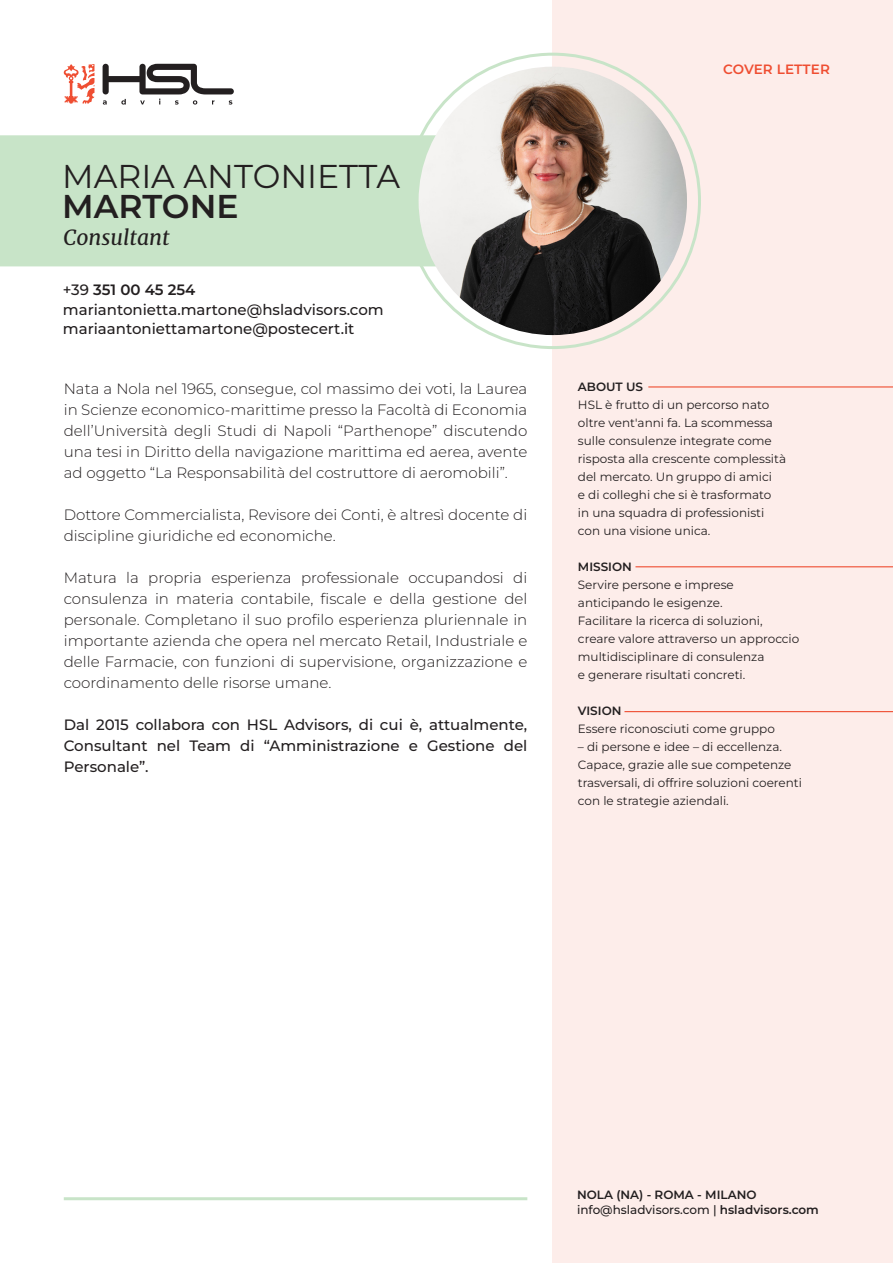
<style>
.page{position:relative;width:893px;height:1263px;background:#fff}
.page>*{position:absolute;margin:0;border:0;box-sizing:border-box;transform-origin:0 0}
.t1{font:33px "Montserrat";color:#231f20}
.t2{font:600 33px "Montserrat";color:#231f20}
.t3{font:italic 21px "Merriweather";color:#231f20}
.t4{font:300 15px/21px "Montserrat";color:#231f20;text-align:justify}
.t5{font:500 15px/21px "Montserrat";color:#231f20;text-align:justify}
.t6{font:600 13.5px "Montserrat";letter-spacing:.01em;color:#ef4e32}
.t7{font:12px/18px "Montserrat";color:#231f20}
.t8{font:600 12px/15px "Montserrat";color:#231f20}
.s1{font-weight:600}
.s2{font-weight:500}
</style>
<div class="page">
<div style="left:553px;top:0;width:340px;height:1263px;background:#fdedea"></div>
<hr style="left:648px;top:386px;width:245px;height:1px;background:#ef4e32">
<hr style="left:635px;top:566px;width:258px;height:1px;background:#ef4e32">
<hr style="left:624px;top:711px;width:269px;height:1px;background:#ef4e32">
<div style="left:0;top:135px;width:436px;height:131px;background:#c8e4c8"></div>
<img style="left:419px;top:67px;width:268px;height:268px;border-radius:134px">
<svg style="left:64px;top:64px;width:30px;height:40px"></svg>
<svg style="left:103px;top:64px;width:131px;height:41px"></svg>
<hr style="left:64px;top:1197px;width:463px;height:3px;background:#c8e4c8">
<h1 class="t1" style="left:62px;top:153px;width:339px">MARIA ANTONIETTA</h1>
<h1 class="t2" style="left:62px;top:183px;width:178px">MARTONE</h1>
<h2 class="t3" style="left:64px;top:223px;width:108px">Consultant</h2>
<p class="t5" style="left:63px;top:280px;width:322px;line-height:19.5px;text-align:left">+39 <span class="s1">351 00 45 254 </span>mariantonietta.martone@hsladvisors.com mariaantoniettamartone@postecert.it</p>
<p class="t4" style="left:64px;top:377px;width:465px">Nata a Nola nel 1965, consegue, col massimo dei voti, la Laurea in Scienze economico-marittime presso la Facoltà di Economia dell’Università degli Studi di Napoli “Parthenope” discutendo una tesi in Diritto della navigazione marittima ed aerea, avente ad oggetto “La Responsabilità del costruttore di aeromobili”.</p>
<p class="t4" style="left:64px;top:503px;width:465px">Dottore Commercialista, Revisore dei Conti, è altresì docente di discipline giuridiche ed economiche.</p>
<p class="t4" style="left:64px;top:566px;width:465px">Matura la propria esperienza professionale occupandosi di consulenza in materia contabile, fiscale e della gestione del personale. Completano il suo profilo esperienza pluriennale in importante azienda che opera nel mercato Retail, Industriale e delle Farmacie, con funzioni di supervisione, organizzazione e coordinamento delle risorse umane.</p>
<p class="t5" style="left:64px;top:713px;width:465px">Dal 2015 collabora con HSL Advisors, di cui è, attualmente, Consultant nel Team di “Amministrazione e Gestione del Personale”.</p>
<p class="t6" style="left:723px;top:59px;width:108px">COVER LETTER</p>
<p class="t8" style="left:578px;top:379px;width:67px">ABOUT US</p>
<p class="t7" style="left:578px;top:396px;width:210px">HSL è frutto di un percorso nato oltre vent'anni fa. La scommessa sulle consulenze integrate come risposta alla crescente complessità del mercato. Un gruppo di amici<br>e di colleghi che si è trasformato<br>in una squadra di professionisti con una visione unica.</p>
<p class="t8" style="left:578px;top:559px;width:56px">MISSION</p>
<p class="t7" style="left:578px;top:576px;width:223px">Servire persone e imprese anticipando le esigenze.<br>Facilitare la ricerca di soluzioni, creare valore attraverso un approccio multidisciplinare di consulenza<br>e generare risultati concreti.</p>
<p class="t8" style="left:578px;top:703px;width:45px">VISION</p>
<p class="t7" style="left:578px;top:720px;width:198px">Essere riconosciuti come gruppo</p>
<p class="t7" style="left:578px;top:738px;width:226px">– di persone e idee – di eccellenza.<br>Capace, grazie alle sue competenze trasversali, di offrire soluzioni coerenti con le strategie aziendali.</p>
<p class="t8" style="left:577px;top:1187px;width:243px">NOLA (NA) - ROMA - MILANO <span class="s2">info@hsladvisors.com |</span> hsladvisors.com</p>
</div>
